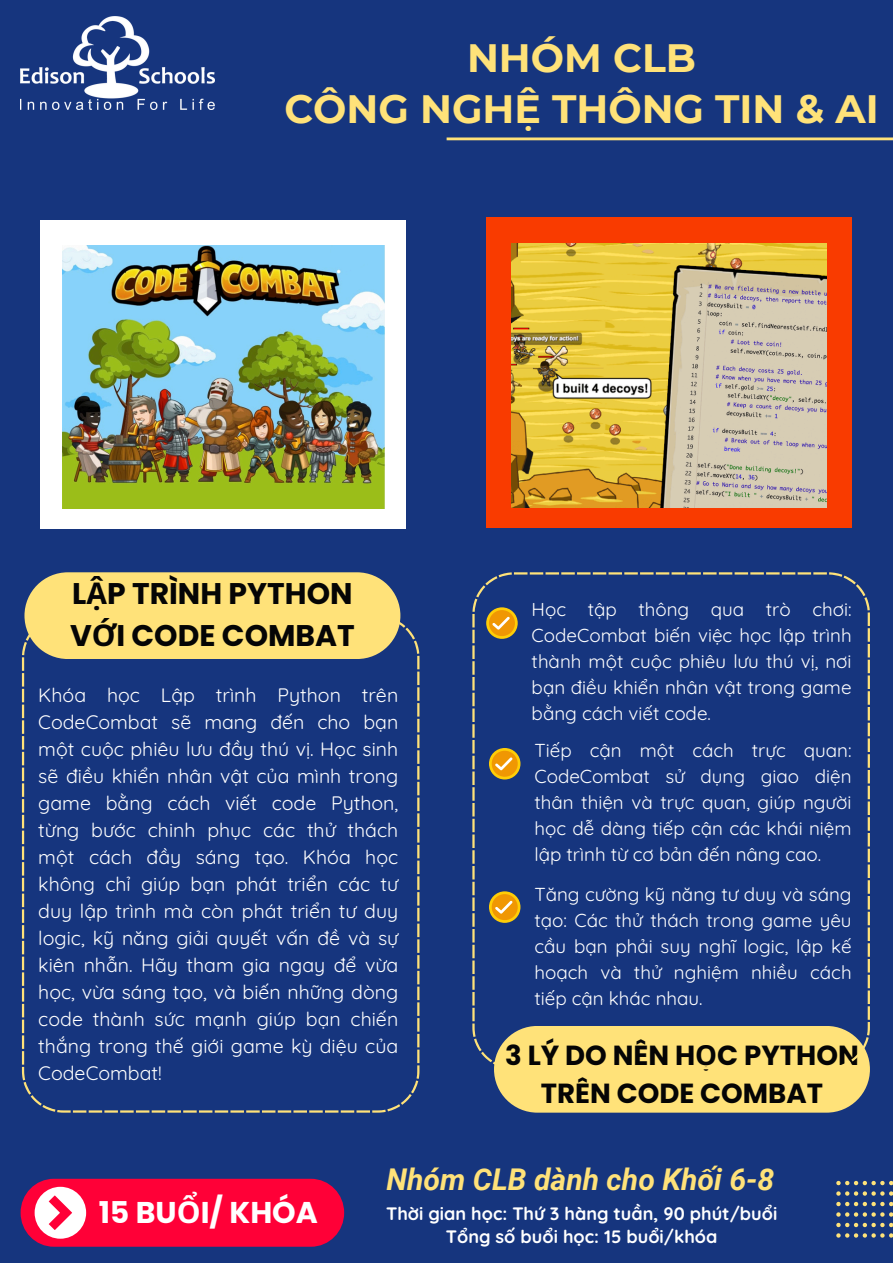
<style>
.page{position:relative;width:893px;height:1263px;background:#16357e}
.page>*{position:absolute;margin:0;border:0;box-sizing:border-box;transform-origin:0 0}
.t1{font:700 39.45px/51.2px "Montserrat";color:#ffe279;text-align:center}
.t2{font:italic 700 30px "Roboto";color:#ffe279}
.t3{font:700 30px "Poppins";color:#fff}
.t4{font:700 29.85px/41.6px "Poppins";color:#050505}
.t5{font:700 27.6px/38.2px "Poppins";color:#050505;text-align:center}
.t6{font:19.5px/27px "Quicksand";color:#fff;text-align:justify}
.t7{font:18.75px/25.9px "Quicksand";color:#fff;text-align:justify}
.t8{font:700 18px/23.1px "Quicksand";color:#fff;text-align:center}
.s1{font-family:"Noto Sans"}
</style>
<div class="page">
<hr style="left:446px;top:137px;width:447px;height:3px;background:#ffe279">
<div style="left:24px;top:572px;width:376px;height:87px;background:#ffe279;border-radius:43px"></div>
<svg style="left:836px;top:1181px;width:57px;height:4px"></svg>
<svg style="left:836px;top:1191px;width:57px;height:5px"></svg>
<svg style="left:836px;top:1202px;width:57px;height:4px"></svg>
<svg style="left:836px;top:1212px;width:57px;height:5px"></svg>
<svg style="left:836px;top:1223px;width:57px;height:4px"></svg>
<svg style="left:836px;top:1233px;width:57px;height:4px"></svg>
<img style="left:20px;top:16px;width:194px;height:93px">
<svg style="left:22px;top:616px;width:397px;height:496px"></svg>
<div style="left:494px;top:1026px;width:376px;height:86px;background:#ffe279;border-radius:43px"></div>
<svg style="left:472px;top:572px;width:398px;height:497px"></svg>
<div style="left:40px;top:220px;width:366px;height:309px;background:#fff"></div>
<img style="left:63px;top:245px;width:321px;height:263px">
<div style="left:486px;top:217px;width:365px;height:311px;background:#f93b00"></div>
<img style="left:511px;top:243px;width:315px;height:264px">
<svg style="left:486px;top:607px;width:32px;height:32px"></svg>
<div style="left:489px;top:610px;width:26px;height:26px;background:#f09703;border-radius:50%"></div>
<svg style="left:492px;top:617px;width:18px;height:13px"></svg>
<div style="left:489px;top:748px;width:31px;height:31px;background:#ffcd07;border-radius:50%"></div>
<div style="left:492px;top:751px;width:26px;height:26px;background:#f09703;border-radius:50%"></div>
<svg style="left:495px;top:757px;width:17px;height:13px"></svg>
<svg style="left:489px;top:891px;width:31px;height:32px"></svg>
<div style="left:492px;top:894px;width:26px;height:26px;background:#f09703;border-radius:50%"></div>
<svg style="left:495px;top:901px;width:17px;height:13px"></svg>
<div style="left:21px;top:1179px;width:323px;height:68px;background:#ff0037;border-radius:34px"></div>
<div style="left:35px;top:1187px;width:51px;height:52px;background:#fff;border-radius:50%"></div>
<svg style="left:49px;top:1195px;width:23px;height:35px"></svg>
<h2 class="t1" style="left:284px;top:32px;width:596px">NHÓM CLB<br>CÔNG NGHỆ THÔNG TIN &amp; AI</h2>
<p class="t4" style="left:70px;top:573px;width:286px">L<span class="s1">Ậ</span>P TRÌNH PYTHON<br>V<span class="s1">Ớ</span>I CODE COMBAT</p>
<p class="t6" style="left:38px;top:681px;width:361px">Khóa học Lập trình Python trên CodeCombat sẽ mang đến cho bạn một cuộc phiêu lưu đầy thú vị. Học sinh sẽ điều khiển nhân vật của mình trong game bằng cách viết code Python, từng bước chinh phục các thử thách một cách đầy sáng tạo. Khóa học không chỉ giúp bạn phát triển các tư duy lập trình mà còn phát triển tư duy logic, kỹ năng giải quyết vấn đề và sự kiên nhẫn. Hãy tham gia ngay để vừa học, vừa sáng tạo, và biến những dòng code thành sức mạnh giúp bạn chiến thắng trong thế giới game kỳ diệu của CodeCombat!</p>
<p class="t7" style="left:531px;top:596px;width:321px">Học tập thông qua trò chơi:<br>CodeCombat biến việc học lập trình thành một cuộc phiêu lưu thú vị, nơi bạn điều khiển nhân vật trong game bằng cách viết code.</p>
<p class="t7" style="left:534px;top:737px;width:319px">Tiếp cận một cách trực quan:<br>CodeCombat sử dụng giao diện thân thiện và trực quan, giúp người học dễ dàng tiếp cận các khái niệm lập trình từ cơ bản đến nâng cao.</p>
<p class="t7" style="left:534px;top:881px;width:319px">Tăng cường kỹ năng tư duy và sáng tạo: Các thử thách trong game yêu cầu bạn phải suy nghĩ logic, lập kế hoạch và thử nghiệm nhiều cách tiếp cận khác nhau.</p>
<h1 class="t5" style="left:505px;top:1036px;width:355px">3 LÝ DO NÊN H<span class="s1">Ọ</span>C PYTHON<br>TRÊN CODE COMBAT</h1>
<h2 class="t3" style="left:99px;top:1192px;width:221px">15 BU<span class="s1">Ổ</span>I/ KHÓA</h2>
<p class="t2" style="left:386px;top:1162px;width:389px">Nhóm CLB dành cho Khối 6-8</p>
<p class="t8" style="left:386px;top:1201px;width:393px">Thời gian học: Thứ 3 hàng tuần, 90 phút/buổi<br>Tổng số buổi học: 15 buổi/khóa</p>
</div>
